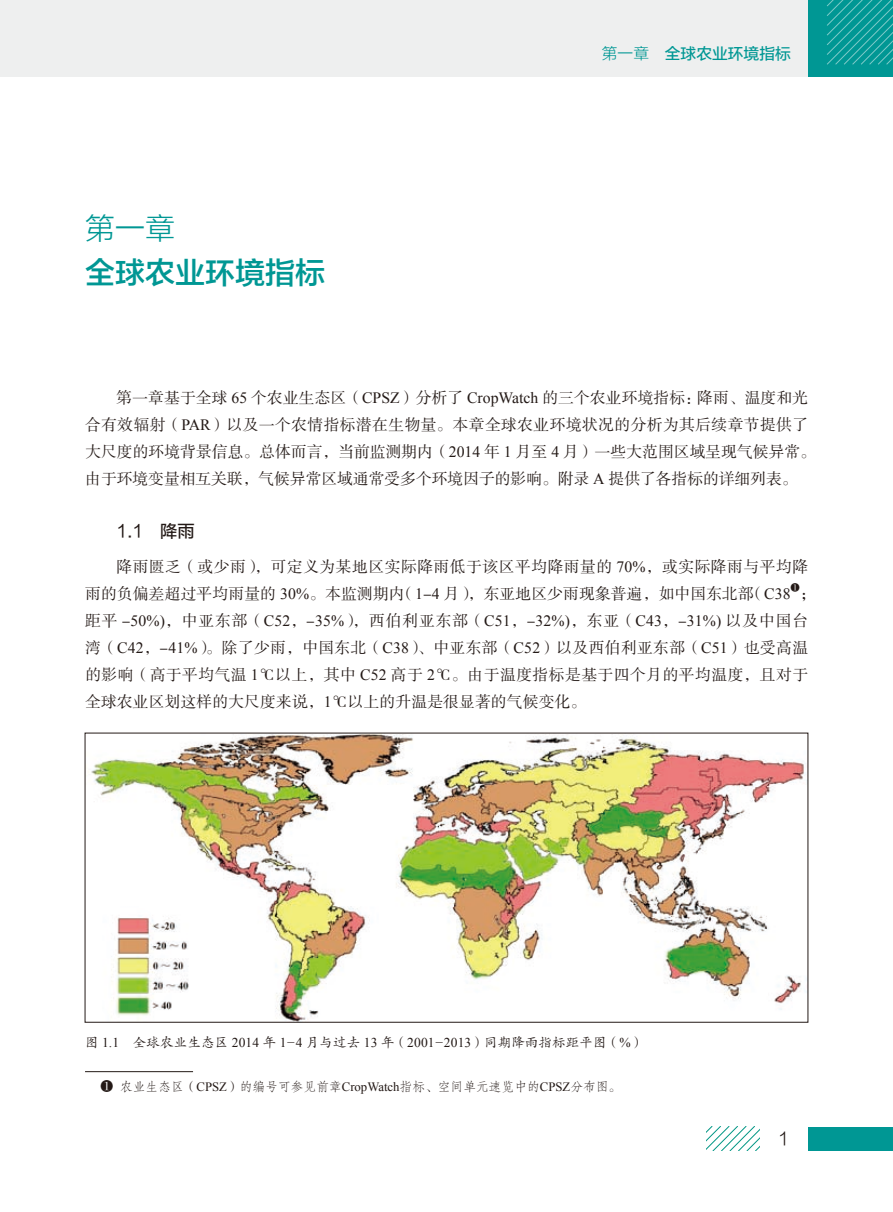
<style>
.page{position:relative;width:893px;height:1212px;background:#fff}
.page>*{position:absolute;margin:0;border:0;box-sizing:border-box;transform-origin:0 0}
.t1{font:30px "FZLTZHJW GB1 0";color:#009794}
.t2{font:30px "FZLTXHK";color:#009794}
.t3{font:18px "FZLTXHK";color:#231916}
.t4{font:17.25px "FZLTZHUNHK GBK1 0";color:#231916}
.t5{font:15.75px/27px "FZSSJW GB1 0";letter-spacing:.01em;color:#231916}
.t6{font:15.75px/27px "FZSSJW GB1 0";letter-spacing:.035em;color:#231916}
.t7{font:15.75px "FZLTZHUNHK GBK1 0";color:#009794}
.t8{font:13.5px "FZKTK GBK1 0";letter-spacing:.01em;color:#231916}
.t9{font:12.75px "FZFSK GBK1 0";color:#231916}
.t10{font:9.15px "wq jiao";color:#231916}
.s1{font-family:"FZLTXHK"}
.s2{font-family:"Times New Roman"}
.s3{font-family:"wq jiao"}
</style>
<div class="page">
<div style="left:0;top:0;width:893px;height:77px;background:#eeefef"></div>
<div style="left:808px;top:0;width:85px;height:77px;background:#009794"></div>
<div style="left:808px;top:1127px;width:85px;height:23px;background:#009794"></div>
<svg style="left:707px;top:1127px;width:52px;height:23px"></svg>
<img style="left:91px;top:735px;width:715px;height:285px">
<hr style="left:85px;top:1071px;width:108px;height:1px;background:#231916">
<svg style="left:827px;top:0;width:66px;height:65px"></svg>
<h1 class="t2" style="left:85px;top:212px;width:92px">第一章</h1>
<h1 class="t1" style="left:85px;top:257px;width:242px">全球农业环境指标</h1>
<p class="t7" style="left:602px;top:45px;width:190px"><span class="s1">第一章</span> 全球农业环境指标</p>
<p class="t5" style="left:85px;top:385px;width:732px;text-indent:31px">第一章基于全球 <span class="s2">65</span> 个农业生态区（<span class="s2">CPSZ</span>）分析了 <span class="s2">CropWatch</span> 的三个农业环境指标：降雨、温度和光合有效辐射（<span class="s2">PAR</span>）以及一个农情指标潜在生物量。本章全球农业环境状况的分析为其后续章节提供了大尺度的环境背景信息。总体而言，当前监测期内（<span class="s2">2014</span> 年 <span class="s2">1</span> 月至 <span class="s2">4</span> 月）一些大范围区域呈现气候异常。由于环境变量相互关联，气候异常区域通常受多个环境因子的影响。附录 <span class="s2">A</span> 提供了各指标的详细列表。</p>
<p class="t4" style="left:117px;top:521px;width:80px">1.1 降雨</p>
<p class="t6" style="left:85px;top:553px;width:724px;text-indent:31px">降雨匮乏（或少雨），可定义为某地区实际降雨低于该区平均降雨量的 <span class="s2">70%</span>，或实际降雨与平均降雨的负偏差超过平均雨量的 <span class="s2">30%</span>。本监测期内（<span class="s2">1</span>-<span class="s2">4</span> 月），东亚地区少雨现象普遍，如中国东北部（<span class="s2">C38</span></p>
<p class="t10" style="left:791px;top:583px;width:11px">1</p>
<p class="t5" style="left:85px;top:580px;width:732px;text-indent:715px">；距平 -<span class="s2">50%)</span>，中亚东部（<span class="s2">C52</span>，-<span class="s2">35%</span>），西伯利亚东部（<span class="s2">C51</span>，-<span class="s2">32%)</span>，东亚（<span class="s2">C43</span>，-<span class="s2">31%)</span> 以及中国台湾（<span class="s2">C42</span>，-<span class="s2">41%</span>）。除了少雨，中国东北（<span class="s2">C38</span>）、中亚东部（<span class="s2">C52</span>）以及西伯利亚东部（<span class="s2">C51</span>）也受高温的影响（高于平均气温 <span class="s2">1</span>℃以上，其中 <span class="s2">C52</span> 高于 <span class="s2">2</span>℃。由于温度指标是基于四个月的平均温度，且对于全球农业区划这样的大尺度来说，<span class="s2">1</span>℃以上的升温是很显著的气候变化。</p>
<p class="t8" style="left:85px;top:1035px;width:561px">图 <span class="s2">1.1</span> 全球农业生态区 <span class="s2">2014</span> 年 <span class="s2">1</span>-<span class="s2">4</span> 月与过去 <span class="s2">13</span> 年（<span class="s2">2001</span>-<span class="s2">2013</span>）同期降雨指标距平图（<span class="s2">%</span>）</p>
<p class="t9" style="left:101px;top:1080px;width:522px"><span class="s3">1</span> 农业生态区（<span class="s2">CPSZ</span>）的编号可参见前章<span class="s2">CropWatch</span>指标、空间单元速览中的<span class="s2">CPSZ</span>分布图。</p>
<p class="t3" style="left:778px;top:1129px;width:12px">1</p>
</div>
